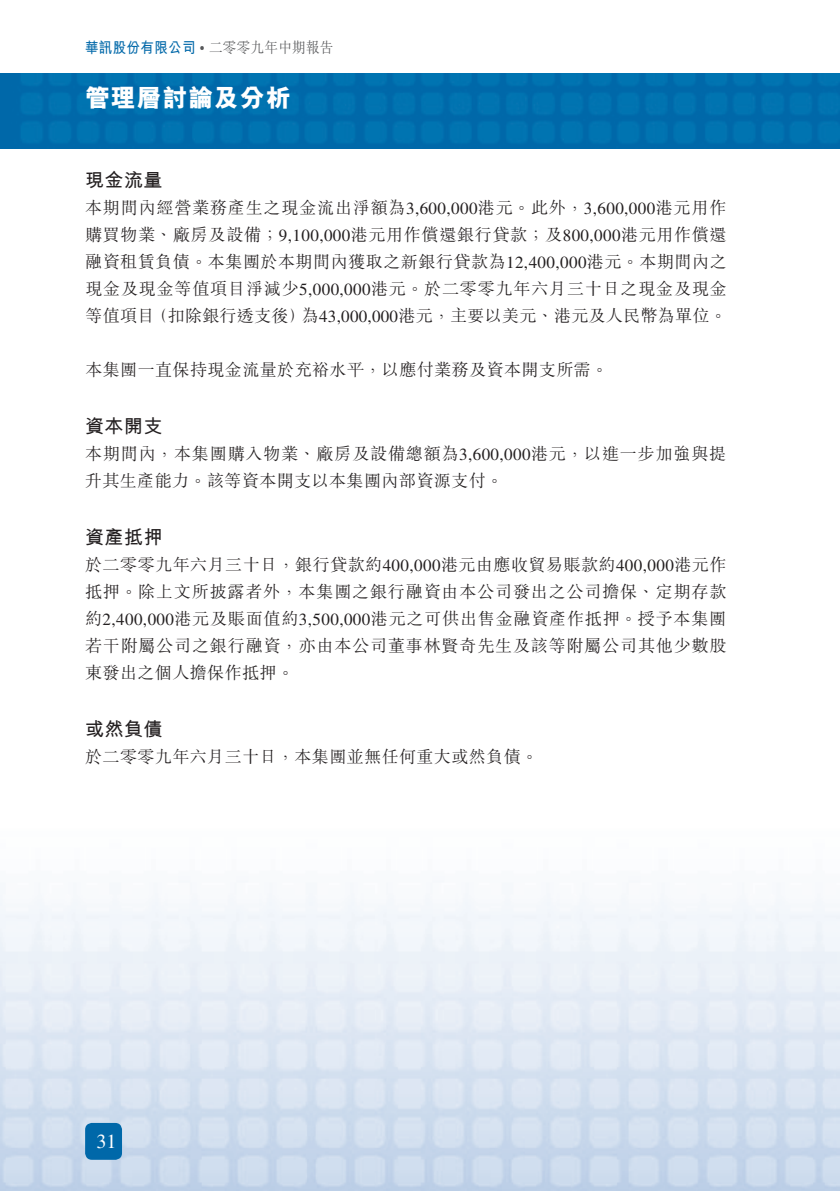
<style>
.page{position:relative;width:840px;height:1191px;background:#fff}
.page>*{position:absolute;margin:0;border:0;box-sizing:border-box;transform-origin:0 0}
.t1{font:800 25px "M Hei HK";letter-spacing:.03em;color:#fff}
.t2{font:20px "Times LT Std";color:#fff}
.t3{font:700 19px "M Hei HK";letter-spacing:.025em;color:#231f20}
.t4{font:300 17px/27px "M Sung HK";letter-spacing:.025em;color:#231f20;text-align:justify}
.t5{font:300 17px/27px "M Sung HK";letter-spacing:.05em;color:#231f20}
.t6{font:300 15px "M Sung HK";letter-spacing:.025em;color:#57585a;scale:.9 1}
.s1{font-family:"M Hei HK";font-weight:700;color:#0068a9}
.s2{font-family:"Times LT Std";font-weight:400}
</style>
<div class="page">
<img style="left:0;top:148px;width:839px;height:1043px">
<div style="left:0;top:73px;width:839px;height:75px;background:#0070af"></div>
<div style="left:85px;top:1123px;width:37px;height:36px;background:#0068a9;border-radius:7px"></div>
<p class="t6" style="left:85px;top:37px;width:277px"><span class="s1">華訊股份有限公司</span> <span class="s2">•</span> 二零零九年中期報告</p>
<h1 class="t1" style="left:85px;top:81px;width:207px">管理層討論及分析</h1>
<p class="t3" style="left:85px;top:166px;width:79px">現金流量</p>
<p class="t4" style="left:85px;top:194px;width:643px">本期間內經營業務產生之現金流出淨額為<span class="s2">3,600,000</span>港元。此外，<span class="s2">3,600,000</span>港元用作購買物業、廠房及設備；<span class="s2">9,100,000</span>港元用作償還銀行貸款；及<span class="s2">800,000</span>港元用作償還融資租賃負債。本集團於本期間內獲取之新銀行貸款為<span class="s2">12,400,000</span>港元。本期間內之現金及現金等值項目淨減少<span class="s2">5,000,000</span>港元。於二零零九年六月三十日之現金及現金等值項目（扣除銀行透支後）為<span class="s2">43,000,000</span>港元，主要以美元、港元及人民幣為單位。</p>
<p class="t4" style="left:85px;top:356px;width:524px">本集團一直保持現金流量於充裕水平，以應付業務及資本開支所需。</p>
<p class="t3" style="left:85px;top:412px;width:79px">資本開支</p>
<p class="t5" style="left:85px;top:440px;width:642px">本期間內，本集團購入物業、廠房及設備總額為<span class="s2">3,600,000</span>港元，以進一步加強與提升其生產能力。該等資本開支以本集團內部資源支付。</p>
<p class="t3" style="left:85px;top:523px;width:79px">資產抵押</p>
<p class="t4" style="left:85px;top:551px;width:642px">於二零零九年六月三十日，銀行貸款約<span class="s2">400,000</span>港元由應收貿易賬款約<span class="s2">400,000</span>港元作抵押。除上文所披露者外，本集團之銀行融資由本公司發出之公司擔保、定期存款約<span class="s2">2,400,000</span>港元及賬面值約<span class="s2">3,500,000</span>港元之可供出售金融資產作抵押。授予本集團若干附屬公司之銀行融資，亦由本公司董事林賢奇先生及該等附屬公司其他少數股東發出之個人擔保作抵押。</p>
<p class="t3" style="left:85px;top:715px;width:79px">或然負債</p>
<p class="t4" style="left:85px;top:743px;width:454px">於二零零九年六月三十日，本集團並無任何重大或然負債。</p>
<p class="t2" style="left:96px;top:1129px;width:21px">31</p>
</div>
